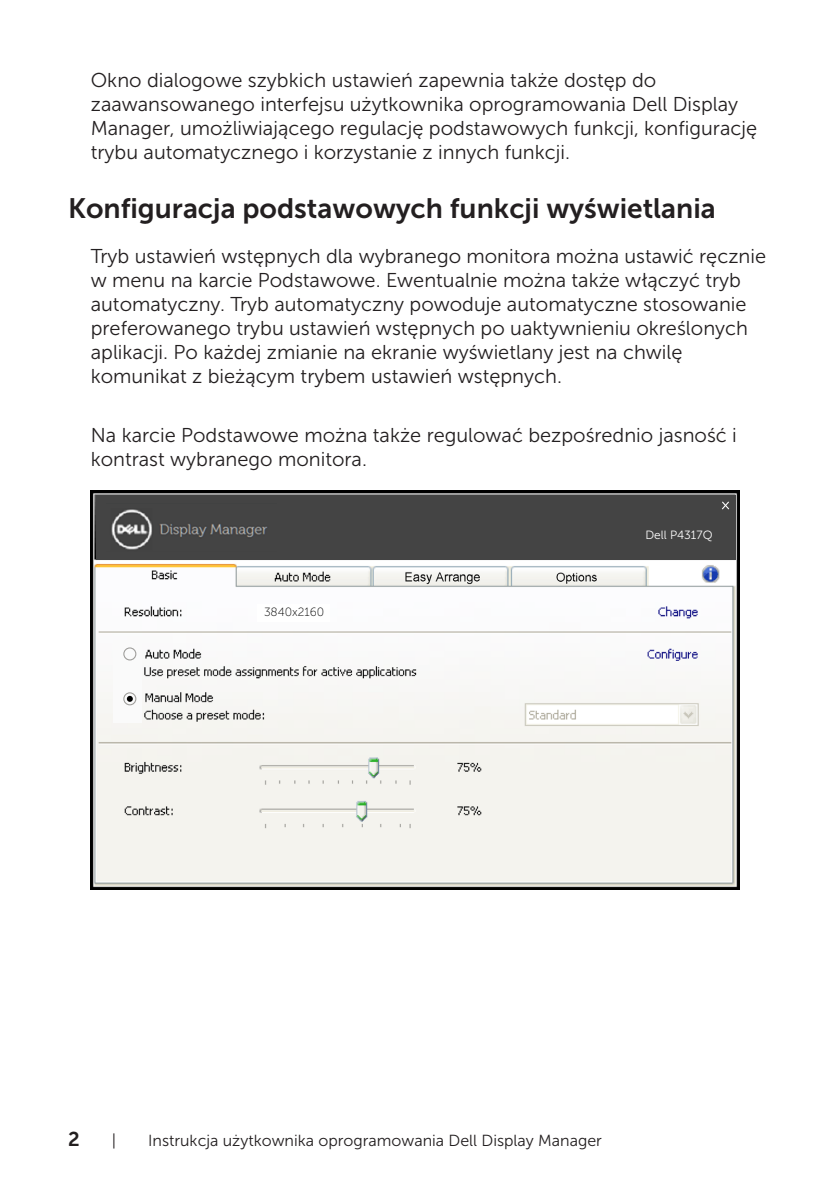
<style>
.page{position:relative;width:840px;height:1191px;background:#fff}
.page>*{position:absolute;margin:0;border:0;box-sizing:border-box;transform-origin:0 0}
.Head_2{font:28px "Museo Sans For Dell 700";color:#231f20}
.Paragraph{font:20px/24px "Museo Sans For Dell 300";color:#231f20}
.pages{font:20px "Museo Sans For Dell 700";color:#231f20}
.pages-2{font:16px "Museo Sans For Dell 300";color:#231f20}
.t1{font:12px "Museo Sans For Dell 300";color:#fff}
.t2{font:12px "Museo Sans For Dell 100";color:#000}
</style>
<div class="page">
<img style="left:91px;top:490px;width:647px;height:399px">
<div style="left:256px;top:604px;width:73px;height:18px;background:#fff"></div>
<div style="left:113px;top:640px;width:28px;height:82px;background:#fafafa"></div>
<div style="left:123px;top:647px;width:13px;height:13px;border:1px solid #9d9c99;border-radius:50%"></div>
<div style="left:123px;top:692px;width:13px;height:13px;border:1px solid #9d9c99;border-radius:50%"></div>
<svg style="left:127px;top:696px;width:6px;height:6px"></svg>
<div style="left:96px;top:495px;width:638px;height:64px;background:#444"></div>
<img style="left:111px;top:509px;width:157px;height:41px">
<svg style="left:722px;top:501px;width:8px;height:9px"></svg>
<p class="Paragraph" style="left:91px;top:68px;width:667px">Okno dialogowe szybkich ustawień zapewnia także dostęp do zaawansowanego interfejsu użytkownika oprogramowania Dell Display Manager, umożliwiającego regulację podstawowych funkcji, konfigurację trybu automatycznego i korzystanie z innych funkcji.</p>
<p class="Head_2" style="left:68px;top:192px;width:649px">Konfiguracja podstawowych funkcji wyświetlania</p>
<p class="Paragraph" style="left:91px;top:244px;width:676px">Tryb ustawień wstępnych dla wybranego monitora można ustawić ręcznie w menu na karcie Podstawowe. Ewentualnie można także włączyć tryb automatyczny. Tryb automatyczny powoduje automatyczne stosowanie preferowanego trybu ustawień wstępnych po uaktywnieniu określonych aplikacji. Po każdej zmianie na ekranie wyświetlany jest na chwilę komunikat z bieżącym trybem ustawień wstępnych.</p>
<p class="Paragraph" style="left:91px;top:423px;width:647px">Na karcie Podstawowe można także regulować bezpośrednio jasność i kontrast wybranego monitora.</p>
<p class="t2" style="left:264px;top:606px;width:62px">3840x2160</p>
<p class="t1" style="left:645px;top:529px;width:69px">Dell P4317Q</p>
<p class="pages" style="left:68px;top:1127px;width:13px">2</p>
<p class="pages-2" style="left:112px;top:1131px;width:6px">|</p>
<p class="pages-2" style="left:148px;top:1131px;width:455px">Instrukcja użytkownika oprogramowania Dell Display Manager</p>
</div>
